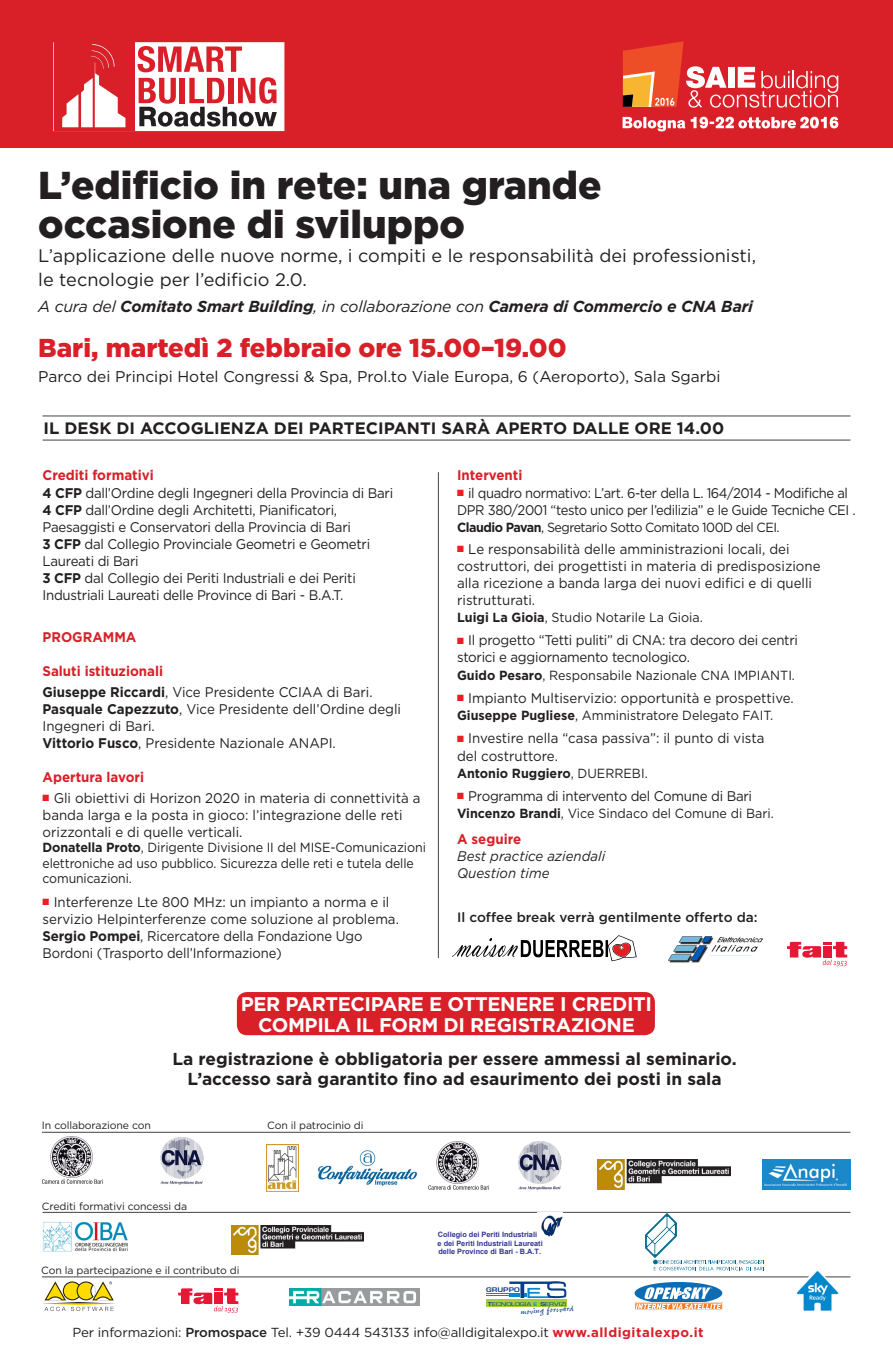
<style>
.page{position:relative;width:893px;height:1361px;background:#fff}
.page>*{position:absolute;margin:0;border:0;box-sizing:border-box;transform-origin:0 0}
.t1{font:900 38.85px/38.8px "Gotham HTF";color:#231f20}
.t2{font:900 25.95px "Gotham HTF";color:#d91f28}
.t3{font:700 19.8px/21.3px "Gotham HTF";letter-spacing:-.02em;color:#fff;text-align:center}
.t4{font:18.15px/23.2px "Gotham HTF";color:#231f20}
.t5{font:700 17.25px/20.4px "Gotham HTF";color:#231f20;text-align:center}
.t6{font:700 16.5px "Gotham HTF";color:#231f20}
.t7{font:italic 700 15.9px "Gotham HTF";letter-spacing:-.01em;color:#231f20}
.t8{font:15.6px "Gotham HTF";color:#231f20}
.t9{font:13.95px/17.1px "Gotham HTF";letter-spacing:-.01em;color:#231f20;scale:.95 1}
.t10{font:13.95px/17.1px "Gotham HTF";letter-spacing:-.03em;color:#231f20;scale:.95 1}
.t11{font:italic 13.95px/17.1px "Gotham HTF";color:#231f20;scale:.95 1}
.t12{font:700 13.95px "Gotham HTF";color:#d91f28;scale:.95 1}
.t13{font:700 13.95px "Gotham HTF";color:#d52229;scale:.95 1}
.t14{font:500 13.5px "Gotham HTF";color:#231f20}
.t15{font:13.2px/15.6px "Gotham HTF";letter-spacing:-.01em;color:#231f20;scale:.95 1}
.t16{font:13.2px "Gotham HTF";letter-spacing:-.04em;color:#231f20;scale:.95 1}
.t17{font:700 13.2px "Gotham HTF";color:#231f20;scale:.95 1}
.t18{font:13.05px "Gotham HTF";letter-spacing:-.01em;color:#231f20}
.t19{font:10.5px "Gotham HTF";letter-spacing:-.01em;color:#231f20}
.t20{font:9.75px "Pepita";color:#083e89}
.t21{font:700 7.35px/8.6px "Arial";color:#339}
.t22{font:700 6.9px "Eurostile";color:#083e89;scale:1.26 1}
.t23{font:5.7px "Eurostile";color:#083e89;scale:1.41 1}
.s1{font-weight:400}
.s2{font-weight:700;color:#d91f28}
.s3{font-weight:700}
.s4{color:#ee1d23}
.s5{font-weight:700;font-size:4.95px;color:#0089cf}
.s6{font-weight:500}
</style>
<div class="page">
<img style="left:161px;top:1137px;width:42px;height:48px">
<img style="left:519px;top:1141px;width:43px;height:48px">
<img style="left:50px;top:1136px;width:43px;height:42px">
<svg style="left:42px;top:1179px;width:61px;height:5px"></svg>
<img style="left:436px;top:1142px;width:43px;height:41px">
<svg style="left:428px;top:1185px;width:61px;height:4px"></svg>
<img style="left:267px;top:1144px;width:32px;height:47px">
<img style="left:318px;top:1150px;width:100px;height:36px">
<svg style="left:178px;top:1288px;width:60px;height:24px"></svg>
<svg style="left:787px;top:942px;width:60px;height:24px"></svg>
<img style="left:290px;top:1289px;width:129px;height:16px">
<hr style="left:42px;top:1132px;width:808px;height:1px;background:#414243">
<hr style="left:43px;top:1212px;width:807px;height:1px;background:#414243">
<hr style="left:43px;top:440px;width:807px;height:1px;background:#414243">
<hr style="left:43px;top:416px;width:807px;height:1px;background:#414243">
<hr style="left:42px;top:1276px;width:808px;height:1px;background:#414243">
<div style="left:486px;top:1301px;width:81px;height:6px;background:#a6ce39"></div>
<hr style="left:486px;top:1299px;width:81px;height:1px;background:#a6ce39">
<hr style="left:486px;top:1295px;width:33px;height:1px;background:#0089cf">
<hr style="left:486px;top:1293px;width:33px;height:1px;background:#0089cf">
<svg style="left:509px;top:1281px;width:57px;height:17px"></svg>
<img style="left:231px;top:1225px;width:133px;height:30px">
<img style="left:598px;top:1160px;width:132px;height:29px">
<img style="left:43px;top:1221px;width:85px;height:31px">
<img style="left:541px;top:1215px;width:22px;height:22px">
<div style="left:635px;top:1282px;width:87px;height:22px;background:#0d6cb4;border-radius:50%"></div>
<svg style="left:636px;top:1287px;width:85px;height:22px"></svg>
<img style="left:795px;top:1271px;width:44px;height:40px">
<svg style="left:42px;top:1281px;width:74px;height:30px"></svg>
<hr style="left:438px;top:472px;width:1px;height:486px;background:#414243">
<div style="left:0;top:0;width:893px;height:147px;background:#d91f28"></div>
<div style="left:53px;top:42px;width:231px;height:89px;background:#fff;border:1px solid #fff"></div>
<div style="left:54px;top:42px;width:81px;height:88px;background:#d91f28"></div>
<svg style="left:62px;top:44px;width:63px;height:83px"></svg>
<svg style="left:138px;top:46px;width:139px;height:81px"></svg>
<div style="left:237px;top:992px;width:418px;height:43px;background:#d91f28;border-radius:10px"></div>
<svg style="left:623px;top:41px;width:215px;height:67px"></svg>
<svg style="left:623px;top:117px;width:215px;height:14px"></svg>
<svg style="left:646px;top:1213px;width:118px;height:57px"></svg>
<img style="left:762px;top:1159px;width:88px;height:30px">
<svg style="left:452px;top:935px;width:185px;height:26px"></svg>
<img style="left:668px;top:936px;width:95px;height:27px">
<h1 class="t1" style="left:38px;top:165px;width:565px">L’edificio in rete: una grande occasione di sviluppo</h1>
<h3 class="t4" style="left:38px;top:244px;width:719px">L’applicazione delle nuove norme, i compiti e le responsabilità dei professionisti, le tecnologie per l’edificio 2.0.</h3>
<p class="t7" style="left:38px;top:297px;width:716px"><span class="s1">A cura del</span> Comitato Smart Building<span class="s1">, in collaborazione con</span> Camera di Commercio e CNA Bari</p>
<h2 class="t2" style="left:38px;top:333px;width:530px">Bari, martedì 2 febbraio ore 15.00–19.00</h2>
<p class="t8" style="left:38px;top:367px;width:684px">Parco dei Principi Hotel Congressi &amp; Spa, Prol.to Viale Europa, 6 (Aeroporto), Sala Sgarbi</p>
<p class="t6" style="left:44px;top:419px;width:682px">IL DESK DI ACCOGLIENZA DEI PARTECIPANTI SARÀ APERTO DALLE ORE 14.00</p>
<p class="t9" style="left:43px;top:467px;width:371px"><span class="s2">Crediti formativi<br></span><span class="s3">4 CFP</span> dall’Ordine degli Ingegneri della Provincia di Bari <span class="s3">4 CFP</span> dall’Ordine degli Architetti, Pianificatori, Paesaggisti e Conservatori della Provincia di Bari<br><span class="s3">3 CFP</span> dal Collegio Provinciale Geometri e Geometri Laureati di Bari<br><span class="s3">3 CFP</span> dal Collegio dei Periti Industriali e dei Periti Industriali Laureati delle Province di Bari - B.A.T.</p>
<p class="t13" style="left:43px;top:629px;width:100px">PROGRAMMA</p>
<p class="t9" style="left:43px;top:661px;width:349px;line-height:20.2px"><span class="s2">Saluti istituzionali<br></span><span class="s3">Giuseppe Riccardi</span>, Vice Presidente CCIAA di Bari.</p>
<p class="t9" style="left:43px;top:700px;width:379px"><span class="s3">Pasquale Capezzuto</span>, Vice Presidente dell’Ordine degli<br>Ingegneri di Bari.<br><span class="s3">Vittorio Fusco</span>, Presidente Nazionale ANAPI.</p>
<p class="t12" style="left:43px;top:769px;width:109px">Apertura lavori</p>
<p class="t9" style="left:43px;top:789px;width:399px"><span class="s4">■</span> Gli obiettivi di Horizon 2020 in materia di connettività a banda larga e la posta in gioco: l’integrazione delle reti orizzontali e di quelle verticali.</p>
<p class="t15" style="left:43px;top:839px;width:405px"><span class="s3">Donatella Proto</span>, Dirigente Divisione II del MISE-Comunicazioni elettroniche ad uso pubblico. Sicurezza delle reti e tutela delle comunicazioni.</p>
<p class="t9" style="left:43px;top:893px;width:377px"><span class="s4">■</span> Interferenze Lte 800 MHz: un impianto a norma e il servizio Helpinterferenze come soluzione al problema.<br><span class="s3">Sergio Pompei</span>, Ricercatore della Fondazione Ugo Bordoni (Trasporto dell’Informazione)</p>
<p class="t12" style="left:457px;top:467px;width:70px">Interventi</p>
<p class="t10" style="left:457px;top:484px;width:421px"><span class="s4">■</span> il quadro normativo: L’art. 6-ter della L. 164/2014 - Modifiche al<br>DPR 380/2001 “testo unico per l’edilizia” e le Guide Tecniche CEI .</p>
<p class="t16" style="left:457px;top:520px;width:341px"><span class="s3">Claudio Pavan</span>, Segretario Sotto Comitato 100D del CEI.</p>
<p class="t9" style="left:457px;top:540px;width:384px"><span class="s4">■</span> Le responsabilità delle amministrazioni locali, dei costruttori, dei progettisti in materia di predisposizione alla ricezione a banda larga dei nuovi edifici e di quelli ristrutturati.</p>
<p class="t15" style="left:457px;top:609px;width:260px"><span class="s3">Luigi La Gioia</span>, Studio Notarile La Gioia.</p>
<p class="t9" style="left:457px;top:632px;width:360px"><span class="s4">■</span> Il progetto “Tetti puliti” di CNA: tra decoro dei centri storici e aggiornamento tecnologico.</p>
<p class="t15" style="left:457px;top:667px;width:357px"><span class="s3">Guido Pesaro</span>, Responsabile Nazionale CNA IMPIANTI.</p>
<p class="t9" style="left:457px;top:689px;width:356px"><span class="s4">■</span> Impianto Multiservizio: opportunità e prospettive.</p>
<p class="t15" style="left:457px;top:707px;width:334px"><span class="s3">Giuseppe Pugliese</span>, Amministratore Delegato FAIT.</p>
<p class="t9" style="left:457px;top:730px;width:325px"><span class="s4">■</span> Investire nella “casa passiva”: il punto di vista del costruttore.</p>
<p class="t17" style="left:457px;top:765px;width:202px">Antonio Ruggiero<span class="s1">, DUERREBI.</span></p>
<p class="t9" style="left:457px;top:787px;width:312px"><span class="s4">■</span> Programma di intervento del Comune di Bari</p>
<p class="t15" style="left:457px;top:805px;width:335px"><span class="s3">Vincenzo Brandi</span>, Vice Sindaco del Comune di Bari.</p>
<p class="t12" style="left:457px;top:831px;width:69px">A seguire</p>
<p class="t11" style="left:457px;top:848px;width:157px">Best practice aziendali<br>Question time</p>
<p class="t14" style="left:457px;top:909px;width:302px">Il coffee break verrà gentilmente offerto da:</p>
<h3 class="t3" style="left:241px;top:992px;width:413px">PER PARTECIPARE E OTTENERE I CREDITI<br>COMPILA IL FORM DI REGISTRAZIONE</h3>
<p class="t5" style="left:172px;top:1048px;width:566px">La registrazione è obbligatoria per essere ammessi al seminario.<br>L’accesso sarà garantito fino ad esaurimento dei posti in sala</p>
<p class="t19" style="left:42px;top:1120px;width:110px">In collaborazione con</p>
<p class="t19" style="left:267px;top:1120px;width:98px">Con il patrocinio di</p>
<p class="t19" style="left:42px;top:1200px;width:147px">Crediti formativi concessi da</p>
<p class="t19" style="left:41px;top:1264px;width:200px">Con la partecipazione e il contributo di</p>
<p class="t21" style="left:438px;top:1230px;width:107px">Collegio dei Periti Industriali e dei Periti Industriali Laureati delle Province di Bari - B.A.T.</p>
<p class="t22" style="left:486px;top:1286px;width:28px">GRUPPO</p>
<p class="t23" style="left:488px;top:1301px;width:57px"><span class="s3">T</span>ECNOLOGIA <span class="s5">E</span> <span class="s3">S</span>ERVIZI</p>
<p class="t20" style="left:520px;top:1306px;width:55px;rotate:-4deg">moving forward</p>
<p class="t18" style="left:72px;top:1325px;width:633px">Per informazioni: <span class="s6">Promospace</span> Tel. +39 0444 543133 info@alldigitalexpo.it <span class="s2">www.alldigitalexpo.it</span></p>
</div>
